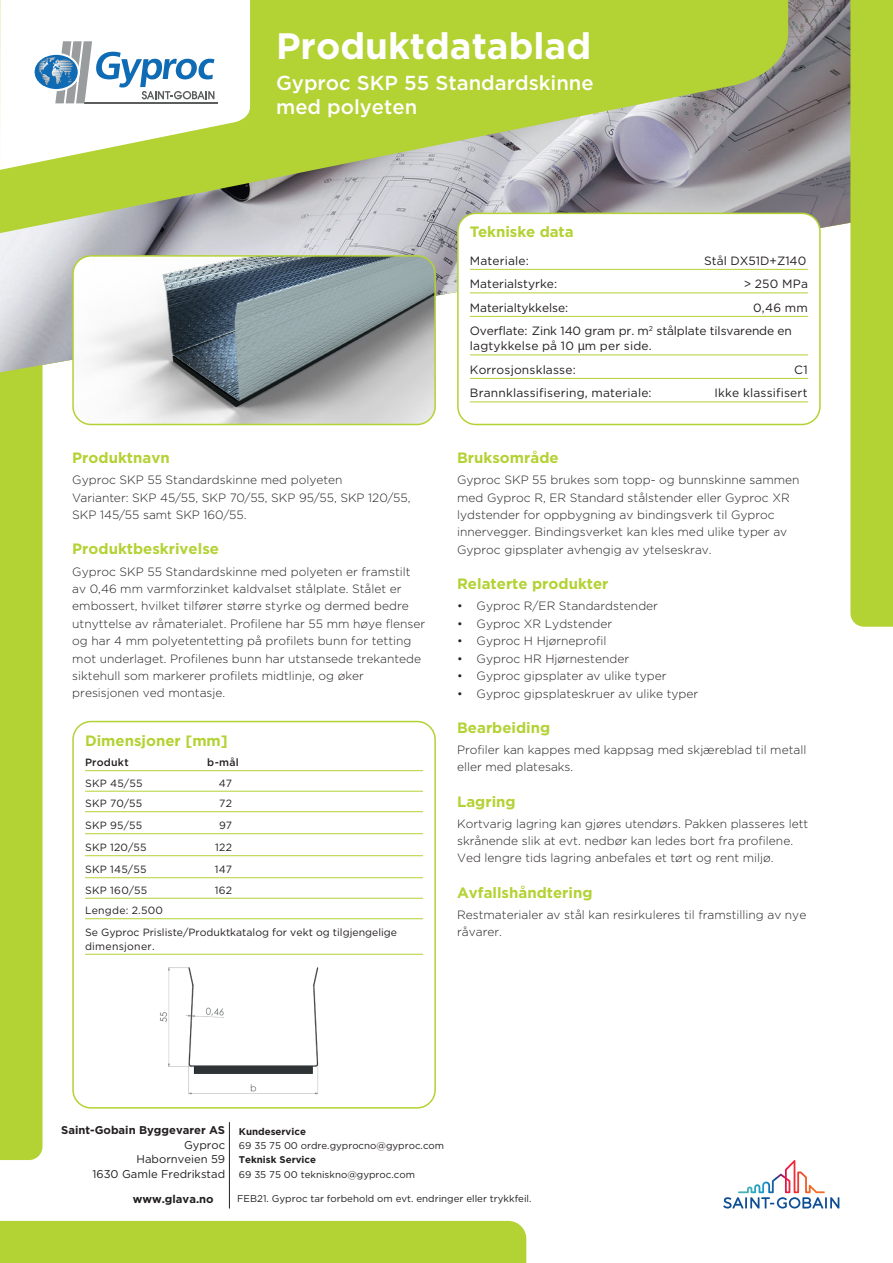
<style>
.page{position:relative;width:893px;height:1263px;background:#fff}
.page>*{position:absolute;margin:0;border:0;box-sizing:border-box;transform-origin:0 0}
.t1{font:700 36.75px "Gotham";color:#fff}
.t2{font:500 20.25px/24px "Gotham";color:#fff}
.t3{font:700 15px "Gotham";color:#b3d234}
.t4{font:300 12px/17.4px "Gotham";color:#231f20}
.t5{font:12px/23.5px "Gotham";letter-spacing:.01em;color:#231f20}
.t6{font:12px/23.4px "Gotham";letter-spacing:-.01em;color:#231f20}
.t7{font:11.25px/14.5px "Gotham";color:#231f20;text-align:right}
.t8{font:700 11.25px "Gotham";color:#231f20}
.t9{font:10.5px/22px "Gotham";letter-spacing:.005em;color:#231f20}
.t10{font:500 10.5px "Gotham";letter-spacing:.025em;color:#231f20}
.t11{font:10.5px "Gotham";letter-spacing:.025em;color:#231f20}
.t12{font:9.75px "Gotham";color:#231f20}
.t13{font:700 9.75px "Gotham";color:#231f20}
.s1{font-family:"Koz Go Pr 6 N"}
</style>
<div class="page">
<div style="left:0;top:386px;width:43px;height:774px;background:#b3d234"></div>
<img style="left:0;top:0;width:850px;height:373px">
<div style="left:0;top:1221px;width:526px;height:42px;background:#b3d234"></div>
<svg style="left:723px;top:1160px;width:116px;height:48px"></svg>
<svg style="left:0;top:0;width:788px;height:307px;background:#b1c071"></svg>
<div style="left:850px;top:0;width:43px;height:627px;background:#b3d234"></div>
<svg style="left:0;top:0;width:250px;height:170px"></svg>
<img style="left:73px;top:256px;width:362px;height:168px">
<div style="left:72px;top:255px;width:364px;height:170px;border:2px solid #b3d234;border-radius:18px"></div>
<div style="left:458px;top:213px;width:362px;height:211px;background:#fff;border-radius:18px"></div>
<div style="left:457px;top:213px;width:364px;height:212px;border:2px solid #b3d234;border-radius:18px"></div>
<hr style="left:470px;top:269px;width:338px;height:1px;background:#b3d234">
<hr style="left:470px;top:292px;width:338px;height:1px;background:#b3d234">
<hr style="left:470px;top:316px;width:338px;height:1px;background:#b3d234">
<hr style="left:470px;top:354px;width:338px;height:1px;background:#b3d234">
<hr style="left:470px;top:378px;width:338px;height:1px;background:#b3d234">
<hr style="left:470px;top:401px;width:338px;height:1px;background:#b3d234">
<div style="left:72px;top:721px;width:364px;height:387px;border:2px solid #b3d234;border-radius:18px"></div>
<hr style="left:85px;top:770px;width:338px;height:1px;background:#b3d234">
<hr style="left:85px;top:791px;width:338px;height:1px;background:#b3d234">
<hr style="left:85px;top:811px;width:338px;height:1px;background:#b3d234">
<hr style="left:85px;top:833px;width:338px;height:1px;background:#b3d234">
<hr style="left:85px;top:855px;width:338px;height:1px;background:#b3d234">
<hr style="left:85px;top:877px;width:338px;height:1px;background:#b3d234">
<hr style="left:85px;top:898px;width:338px;height:1px;background:#b3d234">
<hr style="left:85px;top:918px;width:338px;height:1px;background:#b3d234">
<hr style="left:85px;top:954px;width:338px;height:1px;background:#b3d234">
<img style="left:160px;top:967px;width:159px;height:128px">
<hr style="left:229px;top:1122px;width:1px;height:86px;background:#231f20">
<h1 class="t1" style="left:276px;top:22px;width:317px">Produktdatablad</h1>
<h2 class="t2" style="left:276px;top:71px;width:319px">Gyproc SKP 55 Standardskinne med polyeten</h2>
<p class="t3" style="left:470px;top:222px;width:105px">Tekniske data</p>
<p class="t5" style="left:470px;top:248px;width:60px">Materiale:</p>
<p class="t5" style="left:704px;top:248px;width:104px">Stål DX51D+Z140</p>
<p class="t5" style="left:470px;top:272px;width:89px">Materialstyrke:</p>
<p class="t5" style="left:744px;top:272px;width:66px">&gt; 250 MPa</p>
<p class="t5" style="left:470px;top:295px;width:100px">Materialtykkelse:</p>
<p class="t6" style="left:470px;top:296px;width:340px;text-indent:283px">0,46 mm<br>Overflate: Zink 140 gram pr. m<sup>2</sup> stålplate tilsvarende en</p>
<p class="t5" style="left:470px;top:334px;width:183px">lagtykkelse på 10 <span class="s1">µ</span>m per side.<br>Korrosjonsklasse:</p>
<p class="t5" style="left:794px;top:357px;width:15px">C1</p>
<p class="t3" style="left:72px;top:447px;width:99px">Produktnavn</p>
<p class="t4" style="left:72px;top:471px;width:340px">Gyproc SKP 55 Standardskinne med polyeten<br>Varianter: SKP 45/55, SKP 70/55, SKP 95/55, SKP 120/55,<br>SKP 145/55 samt SKP 160/55.</p>
<p class="t3" style="left:72px;top:539px;width:148px">Produktbeskrivelse</p>
<p class="t4" style="left:72px;top:562px;width:354px">Gyproc SKP 55 Standardskinne med polyeten er framstilt av 0,46 mm varmforzinket kaldvalset stålplate. Stålet er embossert, hvilket tilfører større styrke og dermed bedre utnyttelse av råmaterialet. Profilene har 55 mm høye flenser og har 4 mm polyetentetting på profilets bunn for tetting mot underlaget. Profilenes bunn har utstansede trekantede siktehull som markerer profilets midtlinje, og øker presisjonen ved montasje.</p>
<p class="t3" style="left:85px;top:731px;width:144px">Dimensjoner [mm]</p>
<p class="t10" style="left:85px;top:755px;width:45px">Produkt</p>
<p class="t10" style="left:207px;top:755px;width:33px">b-mål</p>
<p class="t9" style="left:85px;top:772px;width:59px">SKP 45/55</p>
<p class="t9" style="left:219px;top:772px;width:15px">47</p>
<p class="t9" style="left:85px;top:792px;width:59px">SKP 70/55</p>
<p class="t9" style="left:219px;top:792px;width:14px">72</p>
<p class="t9" style="left:85px;top:814px;width:59px">SKP 95/55</p>
<p class="t9" style="left:219px;top:814px;width:15px">97</p>
<p class="t9" style="left:85px;top:836px;width:63px">SKP 120/55</p>
<p class="t9" style="left:215px;top:836px;width:18px">122</p>
<p class="t9" style="left:85px;top:858px;width:63px">SKP 145/55</p>
<p class="t9" style="left:215px;top:858px;width:19px">147</p>
<p class="t9" style="left:85px;top:879px;width:64px">SKP 160/55</p>
<p class="t9" style="left:215px;top:879px;width:19px">162</p>
<p class="t9" style="left:85px;top:899px;width:313px">Lengde: 2.500<br>Se Gyproc Prisliste/Produktkatalog for vekt og tilgjengelige</p>
<p class="t11" style="left:85px;top:939px;width:71px">dimensjoner.</p>
<p class="t5" style="left:470px;top:381px;width:183px">Brannklassifisering, materiale:</p>
<p class="t5" style="left:714px;top:381px;width:95px">Ikke klassifisert</p>
<p class="t3" style="left:457px;top:448px;width:103px">Bruksområde</p>
<p class="t4" style="left:457px;top:471px;width:344px">Gyproc SKP 55 brukes som topp- og bunnskinne sammen med Gyproc R, ER Standard stålstender eller Gyproc XR lydstender for oppbygning av bindingsverk til Gyproc innervegger. Bindingsverket kan kles med ulike typer av Gyproc gipsplater avhengig av ytelseskrav.</p>
<p class="t3" style="left:457px;top:574px;width:153px">Relaterte produkter</p>
<p class="t4" style="left:457px;top:597px;width:202px">• Gyproc R/ER Standardstender</p>
<p class="t4" style="left:457px;top:615px;width:157px">• Gyproc XR Lydstender</p>
<p class="t4" style="left:457px;top:632px;width:151px">• Gyproc H Hjørneprofil</p>
<p class="t4" style="left:457px;top:649px;width:174px">• Gyproc HR Hjørnestender</p>
<p class="t4" style="left:457px;top:667px;width:211px">• Gyproc gipsplater av ulike typer</p>
<p class="t4" style="left:457px;top:684px;width:243px">• Gyproc gipsplateskruer av ulike typer</p>
<p class="t3" style="left:457px;top:717px;width:95px">Bearbeiding</p>
<p class="t4" style="left:457px;top:740px;width:351px">Profiler kan kappes med kappsag med skjæreblad til metall eller med platesaks.</p>
<p class="t3" style="left:457px;top:791px;width:60px">Lagring</p>
<p class="t4" style="left:457px;top:814px;width:353px">Kortvarig lagring kan gjøres utendørs. Pakken plasseres lett skrånende slik at evt. nedbør kan ledes bort fra profilene.<br>Ved lengre tids lagring anbefales et tørt og rent miljø.</p>
<p class="t3" style="left:457px;top:882px;width:137px">Avfallshåndtering</p>
<p class="t4" style="left:457px;top:905px;width:351px">Restmaterialer av stål kan resirkuleres til framstilling av nye råvarer.</p>
<p class="t8" style="left:61px;top:1122px;width:165px">Saint-Gobain Byggevarer AS</p>
<p class="t7" style="left:92px;top:1137px;width:134px">Gyproc<br>Habornveien 59<br>1630 Gamle Fredrikstad</p>
<p class="t8" style="left:133px;top:1191px;width:83px">www.glava.no</p>
<p class="t13" style="left:239px;top:1124px;width:69px">Kundeservice</p>
<p class="t12" style="left:239px;top:1139px;width:207px">69 35 75 00 ordre.gyprocno@gyproc.com</p>
<p class="t13" style="left:239px;top:1153px;width:79px">Teknisk Service</p>
<p class="t12" style="left:239px;top:1168px;width:178px">69 35 75 00 tekniskno@gyproc.com</p>
<p class="t12" style="left:237px;top:1193px;width:296px">FEB21. Gyproc tar forbehold om evt. endringer eller trykkfeil.</p>
</div>
